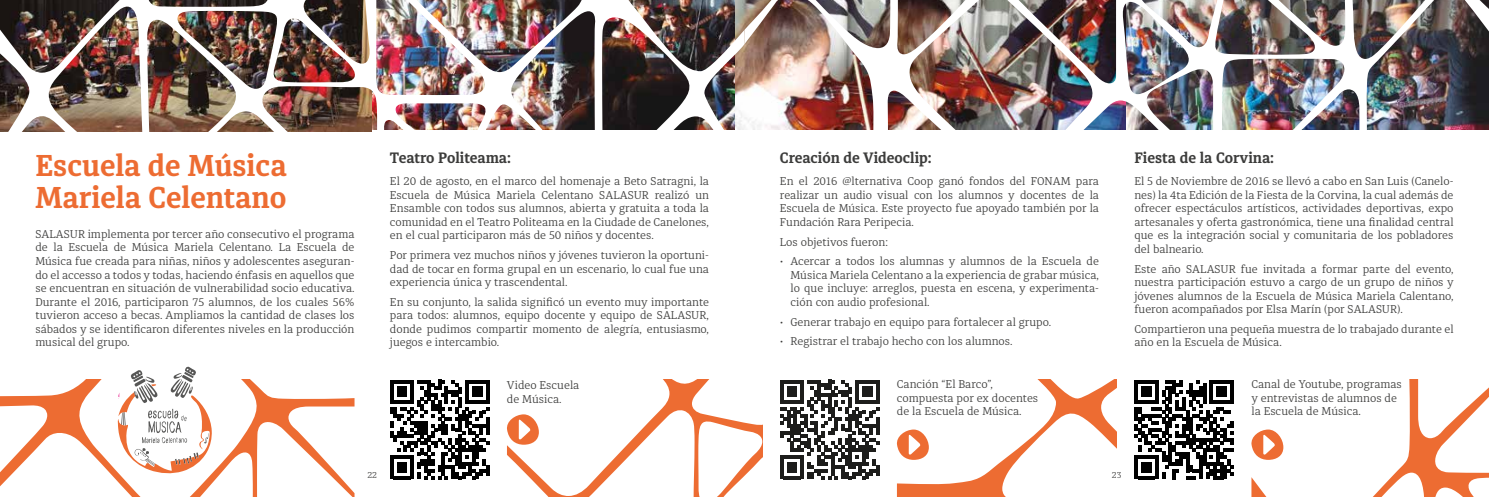
<style>
.page{position:relative;width:1489px;height:497px;background:#fff}
.page>*{position:absolute;margin:0;border:0;box-sizing:border-box;transform-origin:0 0}
.t1{font:700 30px/32.5px "Diaria Pro";color:#ed6c32}
.t2{font:700 15px "Diaria Pro";color:#3c3c3b}
.t3{font:300 11.25px/13.5px "Diaria Pro";color:#3c3c3b;text-align:justify}
.t4{font:300 8.75px "Diaria Pro";color:#3c3c3b}
</style>
<div class="page">
<svg style="left:507px;top:379px;width:255px;height:117px"></svg>
<svg style="left:0;top:379px;width:354px;height:117px"></svg>
<img style="left:748px;top:0;width:740px;height:130px">
<img style="left:0;top:0;width:748px;height:132px">
<svg style="left:1134px;top:380px;width:99px;height:98px"></svg>
<svg style="left:1251px;top:379px;width:237px;height:117px"></svg>
<svg style="left:896px;top:379px;width:220px;height:117px"></svg>
<svg style="left:780px;top:379px;width:99px;height:99px"></svg>
<hr style="left:875px;top:465px;width:4px;height:10px;background:#1d1d1b">
<svg style="left:118px;top:366px;width:94px;height:108px"></svg>
<svg style="left:507px;top:414px;width:32px;height:30px"></svg>
<svg style="left:390px;top:379px;width:99px;height:99px"></svg>
<h1 class="t1" style="left:35px;top:148px;width:253px">Escuela de Música<br>Mariela Celentano</h1>
<p class="t3" style="left:35px;top:227px;width:320px">SALASUR implementa por tercer año consecutivo el programa de la Escuela de Música Mariela Celentano. La Escuela de Música fue creada para niñas, niños y adolescentes aseguran&shy;do el accesso a todos y todas, haciendo énfasis en aquellos que se encuentran en situación de vulnerabilidad socio educativa.<br>Durante el 2016, participaron 75 alumnos, de los cuales 56% tuvieron acceso a becas. Ampliamos la cantidad de clases los sábados y se identificaron diferentes niveles en la producción musical del grupo.</p>
<h2 class="t2" style="left:390px;top:148px;width:122px">Teatro Politeama:</h2>
<p class="t3" style="left:390px;top:174px;width:320px">El 20 de agosto, en el marco del homenaje a Beto Satragni, la Escuela de Música Mariela Celentano SALASUR realizó un Ensamble con todos sus alumnos, abierta y gratuita a toda la comunidad en el Teatro Politeama en la Ciudade de Canelones, en el cual participaron más de 50 niños y docentes.</p>
<p class="t3" style="left:390px;top:248px;width:320px">Por primera vez muchos niños y jóvenes tuvieron la oportuni&shy;dad de tocar en forma grupal en un escenario, lo cual fue una experiencia única y trascendental.</p>
<p class="t3" style="left:390px;top:295px;width:320px">En su conjunto, la salida significó un evento muy importante para todos: alumnos, equipo docente y equipo de SALASUR, donde pudimos compartir momento de alegría, entusiasmo, juegos e intercambio.</p>
<p class="t3" style="left:507px;top:378px;width:74px">Video Escuela de Música.</p>
<h2 class="t2" style="left:780px;top:148px;width:153px">Creación de Videoclip:</h2>
<h2 class="t2" style="left:1134px;top:148px;width:141px">Fiesta de la Corvina:</h2>
<p class="t3" style="left:780px;top:174px;width:320px">En el 2016 @lternativa Coop ganó fondos del FONAM para realizar un audio visual con los alumnos y docentes de la Escuela de Música. Este proyecto fue apoyado también por la Fundación Rara Peripecia.</p>
<p class="t3" style="left:780px;top:234px;width:110px">Los objetivos fueron:</p>
<p class="t3" style="left:790px;top:254px;width:310px;text-indent:-11px">• Acercar a todos los alumnas y alumnos de la Escuela de Música Mariela Celentano a la experiencia de grabar música, lo que incluye: arreglos, puesta en escena, y experimenta&shy;ción con audio profesional.</p>
<p class="t3" style="left:780px;top:314px;width:273px">• Generar trabajo en equipo para fortalecer al grupo.</p>
<p class="t3" style="left:780px;top:334px;width:234px">• Registrar el trabajo hecho con los alumnos.</p>
<p class="t3" style="left:1134px;top:174px;width:320px">El 5 de Noviembre de 2016 se llevó a cabo en San Luis (Canelo&shy;nes) la 4ta Edición de la Fiesta de la Corvina, la cual además de ofrecer espectáculos artísticos, actividades deportivas, expo artesanales y oferta gastronómica, tiene una finalidad central que es la integración social y comunitaria de los pobladores del balneario.</p>
<p class="t3" style="left:1134px;top:261px;width:321px">Este año SALASUR fue invitada a formar parte del evento, nuestra participación estuvo a cargo de un grupo de niños y jóvenes alumnos de la Escuela de Música Mariela Calentano, fueron acompañados por Elsa Marín (por SALASUR).</p>
<p class="t3" style="left:1134px;top:322px;width:320px">Compartieron una pequeña muestra de lo trabajado durante el año en la Escuela de Música.</p>
<p class="t3" style="left:896px;top:377px;width:143px;text-align:left">Canción “El Barco”, compuesta por ex docentes de la Escuela de Música.</p>
<p class="t3" style="left:1251px;top:377px;width:152px;text-align:left">Canal de Youtube, programas y entrevistas de alumnos de la Escuela de Música.</p>
<p class="t4" style="left:367px;top:469px;width:11px">22</p>
<p class="t4" style="left:1111px;top:469px;width:11px">23</p>
</div>
